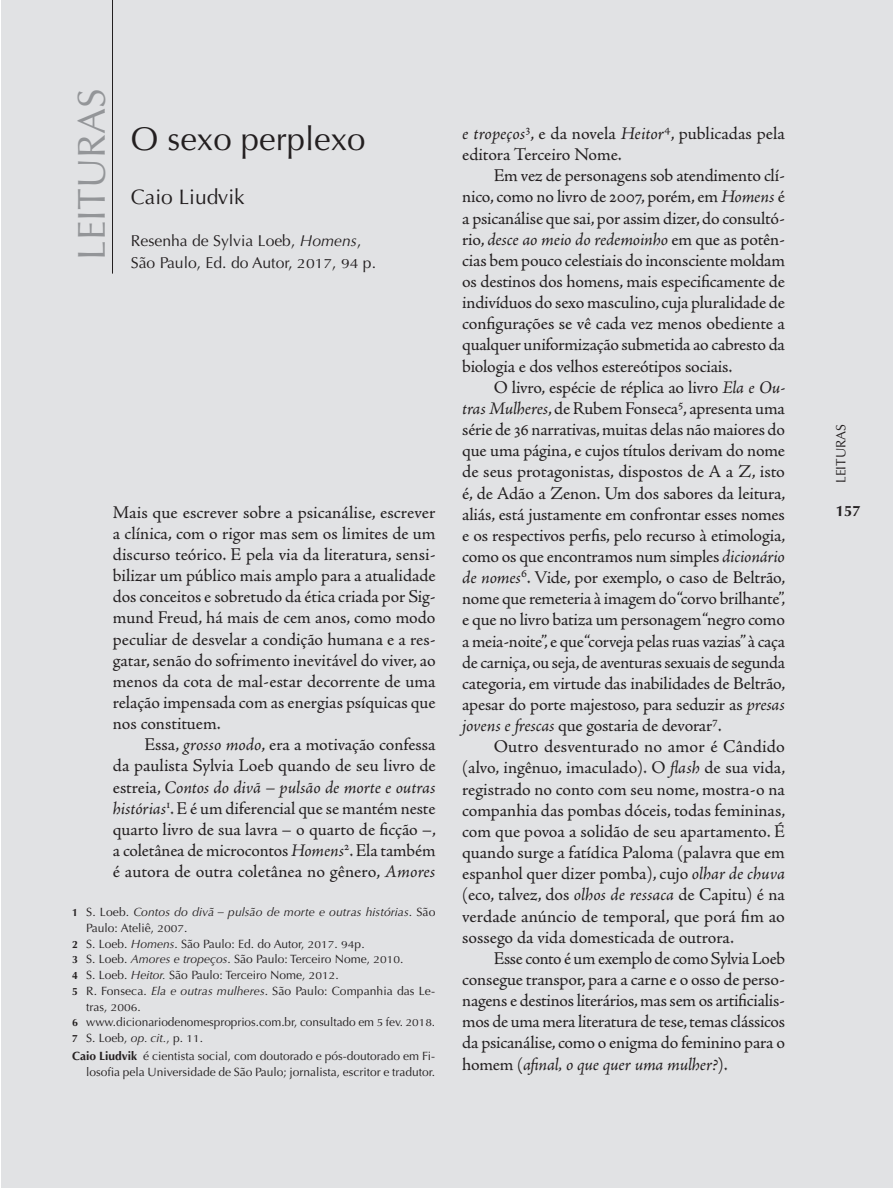
<style>
.page{position:relative;width:893px;height:1188px;background:#fff}
.page>*{position:absolute;margin:0;border:0;box-sizing:border-box;transform-origin:0 0}
.t1{font:39px "Optima LT Std";color:#939598}
.t2{font:33px "Optima LT Std";color:#231f20}
.t3{font:21px "Optima LT Std";color:#231f20}
.t4{font:18px/21.1px "Adobe Jenson Pro";letter-spacing:-.01em;color:#231f20;text-align:justify}
.t5{font:15.75px "Optima LT Std";color:#231f20}
.t6{font:700 15px "Optima LT Std";color:#231f20}
.t7{font:13.5px "Optima LT Std";color:#231f20}
.t8{font:12px/15.8px "Optima LT Std";color:#231f20;text-align:right}
.t9{font:italic 12px "Optima LT Std";letter-spacing:.005em;color:#231f20}
.s1{font-style:italic}
.s2{font-size:13.35px}
.s3{font-weight:700;font-style:normal;font-size:10.5px}
.s4{font-style:normal}
.s5{font-size:10.2px}
.s6{font-weight:700;font-size:10.5px}
.s7{font-weight:700}
</style>
<div class="page">
<div style="left:1px;top:0;width:892px;height:1188px;background:#e1e2e4"></div>
<hr style="left:112px;top:0;width:1px;height:274px;background:#231f20">
<h1 class="t1" style="left:69px;top:260px;width:173px;rotate:-90deg">LEITURAS</h1>
<h2 class="t2" style="left:131px;top:120px;width:236px">O sexo perplexo</h2>
<p class="t3" style="left:131px;top:185px;width:115px">Caio Liudvik</p>
<p class="t5" style="left:131px;top:232px;width:232px">Resenha de Sylvia Loeb, <span class="s1">Homens</span>,</p>
<p class="t5" style="left:131px;top:253px;width:247px">São Paulo, Ed. do Autor, <span class="s2">2017</span>, <span class="s2">94</span> p.</p>
<p class="t4" style="left:113px;top:502px;width:324px">Mais que escrever sobre a psicanálise, escrever a clínica, com o rigor mas sem os limites de um discurso teórico. E pela via da literatura, sensi&shy;bilizar um público mais amplo para a atualidade dos conceitos e sobretudo da ética criada por Sig&shy;mund Freud, há mais de cem anos, como modo peculiar de desvelar a condição humana e a res&shy;gatar, senão do sofrimento inevitável do viver, ao menos da cota de mal-estar decorrente de uma relação impensada com as energias psíquicas que nos constituem.</p>
<p class="t4" style="left:113px;top:734px;width:325px;text-indent:32px">Essa, <span class="s1">grosso modo</span>, era a motivação confessa da paulista Sylvia Loeb quando de seu livro de estreia, <span class="s1">Contos do divã – pulsão de morte e outras histórias</span><sup>1</sup>. E é um diferencial que se mantém neste quarto livro de sua lavra – o quarto de ficção –, a coletânea de microcontos <span class="s1">Homens</span><sup>2</sup>. Ela também é autora de outra coletânea no gênero, <span class="s1">Amores</span></p>
<p class="t9" style="left:72px;top:905px;width:365px"><span class="s3">1</span> <span class="s4">S. Loeb.</span> Contos do divã – pulsão de morte e outras histórias<span class="s4">. São</span></p>
<p class="t8" style="left:86px;top:920px;width:103px">Paulo: Ateliê, <span class="s5">2007</span>.</p>
<p class="t8" style="left:72px;top:936px;width:294px"><span class="s6">2</span> S. Loeb. <span class="s1">Homens</span>. São Paulo: Ed. do Autor, <span class="s5">2017</span>. <span class="s5">94</span>p.</p>
<p class="t8" style="left:72px;top:952px;width:333px"><span class="s6">3</span> S. Loeb. <span class="s1">Amores e tropeços</span>. São Paulo: Terceiro Nome, <span class="s5">2010</span>.</p>
<p class="t8" style="left:72px;top:967px;width:268px"><span class="s6">4</span> S. Loeb. <span class="s1">Heitor.</span> São Paulo: Terceiro Nome, <span class="s5">2012</span>.</p>
<p class="t8" style="left:72px;top:983px;width:365px"><span class="s6">5</span> R. Fonseca. <span class="s1">Ela e outras mulheres</span>. São Paulo: Companhia das Le-</p>
<p class="t8" style="left:86px;top:999px;width:56px">tras, <span class="s5">2006</span>.</p>
<p class="t8" style="left:72px;top:1015px;width:365px"><span class="s6">6</span> www.dicionariodenomesproprios.com.br, consultado em <span class="s5">5</span> fev. <span class="s5">2018</span>.</p>
<p class="t8" style="left:72px;top:1030px;width:133px"><span class="s6">7</span> S. Loeb, <span class="s1">op. cit.</span>, p. <span class="s5">11</span>.</p>
<p class="t8" style="left:72px;top:1048px;width:365px"><span class="s7">Caio Liudvik</span> é cientista social, com doutorado e pós-doutorado em Fi&shy;losofia pela Universidade de São Paulo; jornalista, escritor e tradutor.</p>
<p class="t4" style="left:462px;top:123px;width:324px"><span class="s1">e tropeços</span><sup>3</sup>, e da novela <span class="s1">Heitor</span><sup>4</sup>, publicadas pela editora Terceiro Nome.</p>
<p class="t4" style="left:462px;top:165px;width:324px;text-indent:32px">Em vez de personagens sob atendimento clí&shy;nico, como no livro de 2007, porém, em <span class="s1">Homens</span> é a psicanálise que sai, por assim dizer, do consultó&shy;rio, <span class="s1">desce ao meio do redemoinho</span> em que as potên&shy;cias bem pouco celestiais do inconsciente moldam os destinos dos homens, mais especificamente de indivíduos do sexo masculino, cuja pluralidade de configurações se vê cada vez menos obediente a qualquer uniformização submetida ao cabresto da biologia e dos velhos estereótipos sociais.</p>
<p class="t4" style="left:462px;top:377px;width:325px;text-indent:32px">O livro, espécie de réplica ao livro <span class="s1">Ela e Ou&shy;tras Mulheres</span>, de Rubem Fonseca<sup>5</sup>, apresenta uma série de 36 narrativas, muitas delas não maiores do que uma página, e cujos títulos derivam do nome de seus protagonistas, dispostos de A a Z, isto é, de Adão a Zenon. Um dos sabores da leitura, aliás, está justamente em confrontar esses nomes e os respectivos perfis, pelo recurso à etimologia, como os que encontramos num simples <span class="s1">dicionário de nomes</span><sup>6</sup>. Vide, por exemplo, o caso de Beltrão, nome que remeteria à imagem do “corvo brilhante”, e que no livro batiza um personagem “negro como a meia-noite”, e que “corveja pelas ruas vazias” à caça de carniça, ou seja, de aventuras sexuais de segunda categoria, em virtude das inabilidades de Beltrão, apesar do porte majestoso, para seduzir as <span class="s1">presas jovens e frescas</span> que gostaria de devorar<sup>7</sup>.</p>
<p class="t4" style="left:462px;top:736px;width:325px;text-indent:32px">Outro desventurado no amor é Cândido (alvo, ingênuo, imaculado). O <span class="s1">flash</span> de sua vida, registrado no conto com seu nome, mostra-o na companhia das pombas dóceis, todas femininas, com que povoa a solidão de seu apartamento. É quando surge a fatídica Paloma (palavra que em espanhol quer dizer pomba), cujo <span class="s1">olhar de chuva </span>(eco, talvez, dos <span class="s1">olhos de ressaca</span> de Capitu) é na verdade anúncio de temporal, que porá fim ao sossego da vida domesticada de outrora.</p>
<p class="t4" style="left:462px;top:948px;width:324px;text-indent:32px">Esse conto é um exemplo de como Sylvia Loeb consegue transpor, para a carne e o osso de perso&shy;nagens e destinos literários, mas sem os artificialis&shy;mos de uma mera literatura de tese, temas clássicos da psicanálise, como o enigma do feminino para o homem (<span class="s1">afinal, o que quer uma mulher?</span>).</p>
<p class="t7" style="left:833px;top:483px;width:61px;rotate:-90deg">LEITURAS</p>
<p class="t6" style="left:836px;top:502px;width:27px">157</p>
</div>
